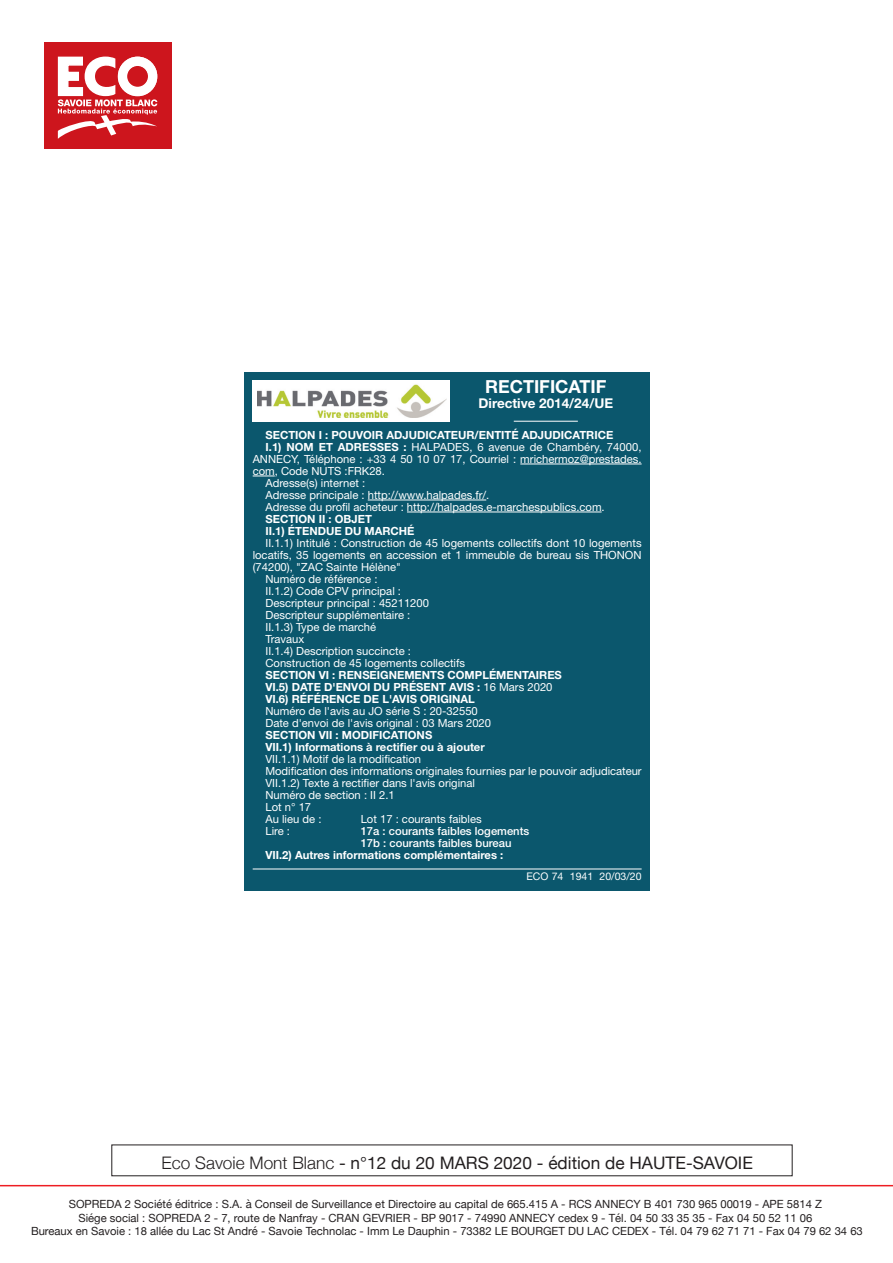
<style>
.page{position:relative;width:893px;height:1263px;background:#fff}
.page>*{position:absolute;margin:0;border:0;box-sizing:border-box;transform-origin:0 0}
.Petit_titre_sans_fil{font:700 18px "Helvetica Neue LT Std";color:#fff}
.t1{font:17.25px "Helvetica Neue";color:#231f20}
.Petit_titre_filet{font:700 13.5px "Helvetica Neue LT Std";color:#fff}
.AL{font:11.25px/12px "Helvetica Neue LT Std";color:#fff;text-align:justify}
.t2{font:11.25px/13.5px "Helvetica Neue";color:#231f20;text-align:center}
.AL-2{font:700 11.25px "Helvetica Neue LT Std";color:#fff}
.AL-3{font:500 11.25px "Helvetica Neue LT Std";color:#fff}
.LEG_REF_marché_publi{font:10.5px "Helvetica Neue LT Std";color:#fff}
.s1{font-weight:700}
.s2{font-weight:400}
.s3{font-weight:300}
</style>
<div class="page">
<hr style="left:0;top:1185px;width:893px;height:1px;background:#ee1d23">
<div style="left:44px;top:43px;width:127px;height:106px;background:#cd151d"></div>
<svg style="left:57px;top:56px;width:101px;height:83px"></svg>
<div style="left:244px;top:372px;width:406px;height:519px;background:#0b576d"></div>
<hr style="left:514px;top:421px;width:64px;height:1px;background:#fff">
<hr style="left:520px;top:464px;width:122px;height:1px;background:#fff">
<svg style="left:253px;top:476px;width:22px;height:1px"></svg>
<hr style="left:368px;top:500px;width:118px;height:1px;background:#fff">
<hr style="left:407px;top:512px;width:195px;height:1px;background:#fff">
<hr style="left:253px;top:869px;width:389px;height:1px;background:#fff">
<div style="left:253px;top:381px;width:197px;height:41px;background:#fff"></div>
<img style="left:257px;top:384px;width:190px;height:34px">
<p class="Petit_titre_sans_fil" style="left:485px;top:376px;width:123px">RECTIFICATIF</p>
<p class="Petit_titre_filet" style="left:478px;top:394px;width:136px">Directive 2014/24/UE</p>
<p class="AL-2" style="left:265px;top:428px;width:349px">SECTION I : POUVOIR ADJUDICATEUR/ENTITÉ ADJUDICATRICE</p>
<p class="AL" style="left:253px;top:441px;width:390px;text-indent:13px"><span class="s1">I.1) NOM ET ADRESSES :</span> HALPADES, 6 avenue de Chambéry, 74000, ANNECY, Téléphone : +33 4 50 10 07 17, Courriel : mrichermoz@prestades. com, Code NUTS :FRK28.</p>
<p class="AL" style="left:265px;top:477px;width:101px">Adresse(s) internet :</p>
<p class="AL" style="left:265px;top:489px;width:225px">Adresse principale : http://www.halpades.fr/.</p>
<p class="AL" style="left:265px;top:501px;width:341px">Adresse du profil acheteur : http://halpades.e-marchespublics.com.</p>
<p class="AL-2" style="left:265px;top:512px;width:108px">SECTION II : OBJET</p>
<p class="AL-2" style="left:265px;top:524px;width:151px">II.1) ÉTENDUE DU MARCHÉ</p>
<p class="AL" style="left:253px;top:537px;width:390px;text-indent:13px">II.1.1) Intitulé : Construction de 45 logements collectifs dont 10 logements locatifs, 35 logements en accession et 1 immeuble de bureau sis THONON (74200), "ZAC Sainte Hélène"</p>
<p class="AL" style="left:265px;top:573px;width:114px">Numéro de référence :</p>
<p class="AL" style="left:265px;top:585px;width:137px">II.1.2) Code CPV principal :</p>
<p class="AL" style="left:265px;top:597px;width:165px">Descripteur principal : 45211200</p>
<p class="AL" style="left:265px;top:609px;width:146px">Descripteur supplémentaire :</p>
<p class="AL" style="left:265px;top:621px;width:112px">II.1.3) Type de marché</p>
<p class="AL" style="left:265px;top:633px;width:40px">Travaux</p>
<p class="AL" style="left:265px;top:645px;width:147px">II.1.4) Description succincte :</p>
<p class="AL" style="left:265px;top:657px;width:201px">Construction de 45 logements collectifs</p>
<p class="AL-2" style="left:265px;top:668px;width:298px">SECTION VI : RENSEIGNEMENTS COMPLÉMENTAIRES</p>
<p class="AL-2" style="left:265px;top:680px;width:289px">VI.5) DATE D'ENVOI DU PRÉSENT AVIS : <span class="s2">16 Mars 2020</span></p>
<p class="AL-2" style="left:265px;top:692px;width:211px">VI.6) RÉFÉRENCE DE L'AVIS ORIGINAL</p>
<p class="AL" style="left:265px;top:705px;width:214px">Numéro de l'avis au JO série S : 20-32550</p>
<p class="AL" style="left:265px;top:717px;width:227px">Date d'envoi de l'avis original : 03 Mars 2020</p>
<p class="AL-2" style="left:265px;top:728px;width:168px">SECTION VII : MODIFICATIONS</p>
<p class="AL-2" style="left:265px;top:740px;width:221px">VII.1) Informations à rectifier ou à ajouter</p>
<p class="AL" style="left:265px;top:753px;width:157px">VII.1.1) Motif de la modification</p>
<p class="AL" style="left:265px;top:765px;width:378px">Modification des informations originales fournies par le pouvoir adjudicateur</p>
<p class="AL" style="left:265px;top:777px;width:211px">VII.1.2) Texte à rectifier dans l'avis original</p>
<p class="AL" style="left:265px;top:789px;width:131px">Numéro de section : II 2.1</p>
<p class="AL" style="left:265px;top:801px;width:47px">Lot n° 17</p>
<p class="AL" style="left:265px;top:813px;width:58px">Au lieu de :</p>
<p class="AL" style="left:361px;top:813px;width:123px">Lot 17 : courants faibles</p>
<p class="AL" style="left:265px;top:825px;width:26px">Lire :</p>
<p class="AL-3" style="left:361px;top:824px;width:170px">17a : courants faibles logements</p>
<p class="AL-3" style="left:361px;top:836px;width:152px">17b : courants faibles bureau</p>
<p class="AL-2" style="left:265px;top:848px;width:239px">VII.2) Autres informations complémentaires :</p>
<p class="LEG_REF_marché_publi" style="left:527px;top:870px;width:117px">ECO 74 1941 20/03/20</p>
<h2 class="t1" style="left:162px;top:1150px;width:593px"><span class="s3">Eco Savoie Mont Blanc</span> - n°12 du 20 MARS 2020 - édition de HAUTE-SAVOIE</h2>
<p class="t2" style="left:31px;top:1198px;width:833px">SOPREDA 2 Société éditrice : S.A. à Conseil de Surveillance et Directoire au capital de 665.415 A - RCS ANNECY B 401 730 965 00019 - APE 5814 Z<br>Siége social : SOPREDA 2 - 7, route de Nanfray - CRAN GEVRIER - BP 9017 - 74990 ANNECY cedex 9 - Tél. 04 50 33 35 35 - Fax 04 50 52 11 06<br>Bureaux en Savoie : 18 allée du Lac St André - Savoie Technolac - Imm Le Dauphin - 73382 LE BOURGET DU LAC CEDEX - Tél. 04 79 62 71 71 - Fax 04 79 62 34 63</p>
</div>
